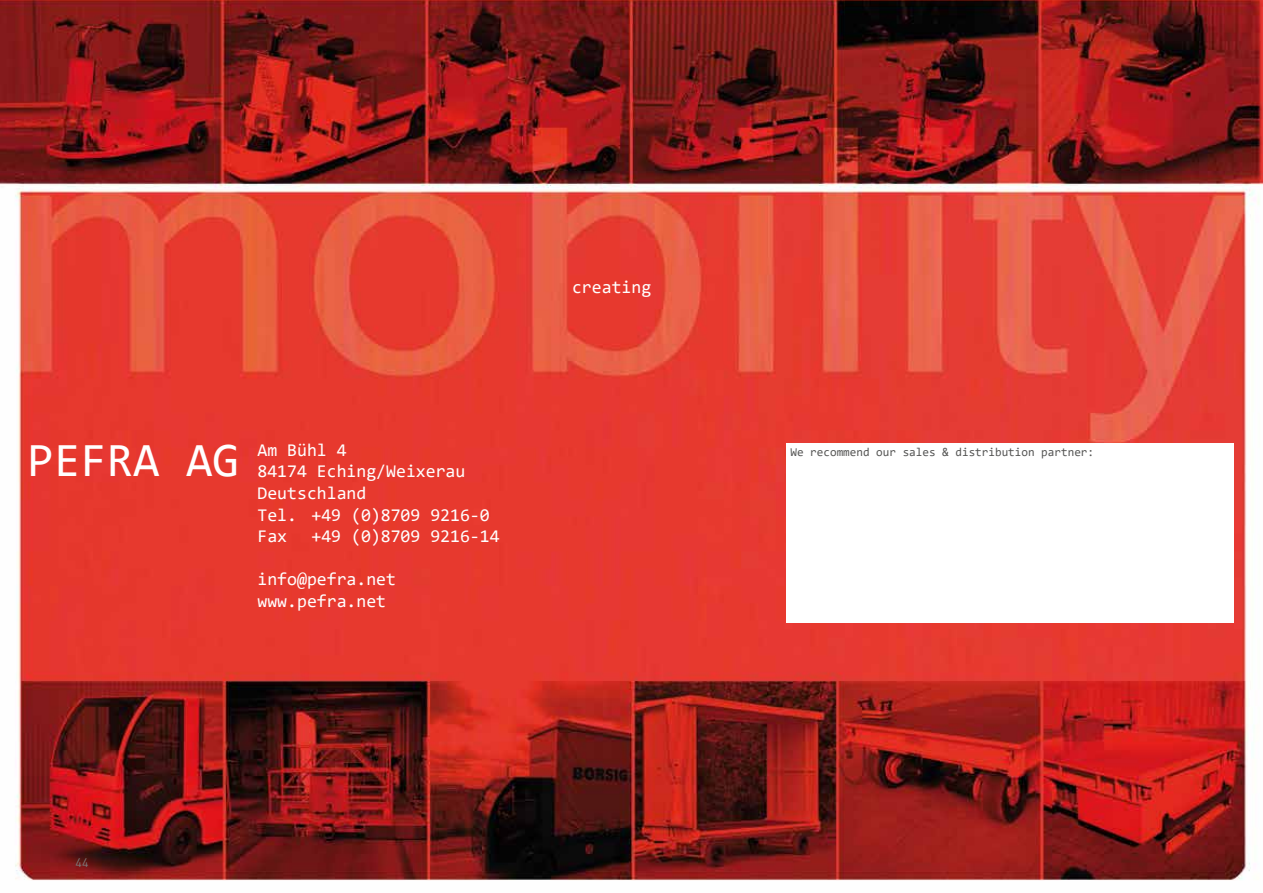
<style>
.page{position:relative;width:1263px;height:893px;background:#fff}
.page>*{position:absolute;margin:0;border:0;box-sizing:border-box;transform-origin:0 0}
.t1{font:48px "Consolas";color:#fff}
.t2{font:18px/21.6px "Consolas";color:#fff}
.t3{font:12.3px "DIN Pro";color:#7c7b7b}
.t4{font:12px "Consolas";color:#575756}
</style>
<div class="page">
<img style="left:0;top:0;width:1263px;height:881px">
<div style="left:786px;top:443px;width:447px;height:179px;background:#fff"></div>
<h1 class="t1" style="left:28px;top:427px;width:213px">PEFRA AG</h1>
<p class="t2" style="left:257px;top:439px;width:234px">Am Bühl 4<br>84174 Eching/Weixerau<br>Deutschland<br>Tel. +49 (0)8709 9216-0<br>Fax</p>
<p class="t2" style="left:311px;top:525px;width:190px">+49 (0)8709 9216-14</p>
<p class="t2" style="left:257px;top:568px;width:140px">info@pefra.net www.pefra.net</p>
<p class="t2" style="left:572px;top:276px;width:81px">creating</p>
<p class="t3" style="left:76px;top:854px;width:14px">44</p>
<p class="t4" style="left:790px;top:444px;width:305px">We recommend our sales &amp; distribution partner:</p>
</div>
